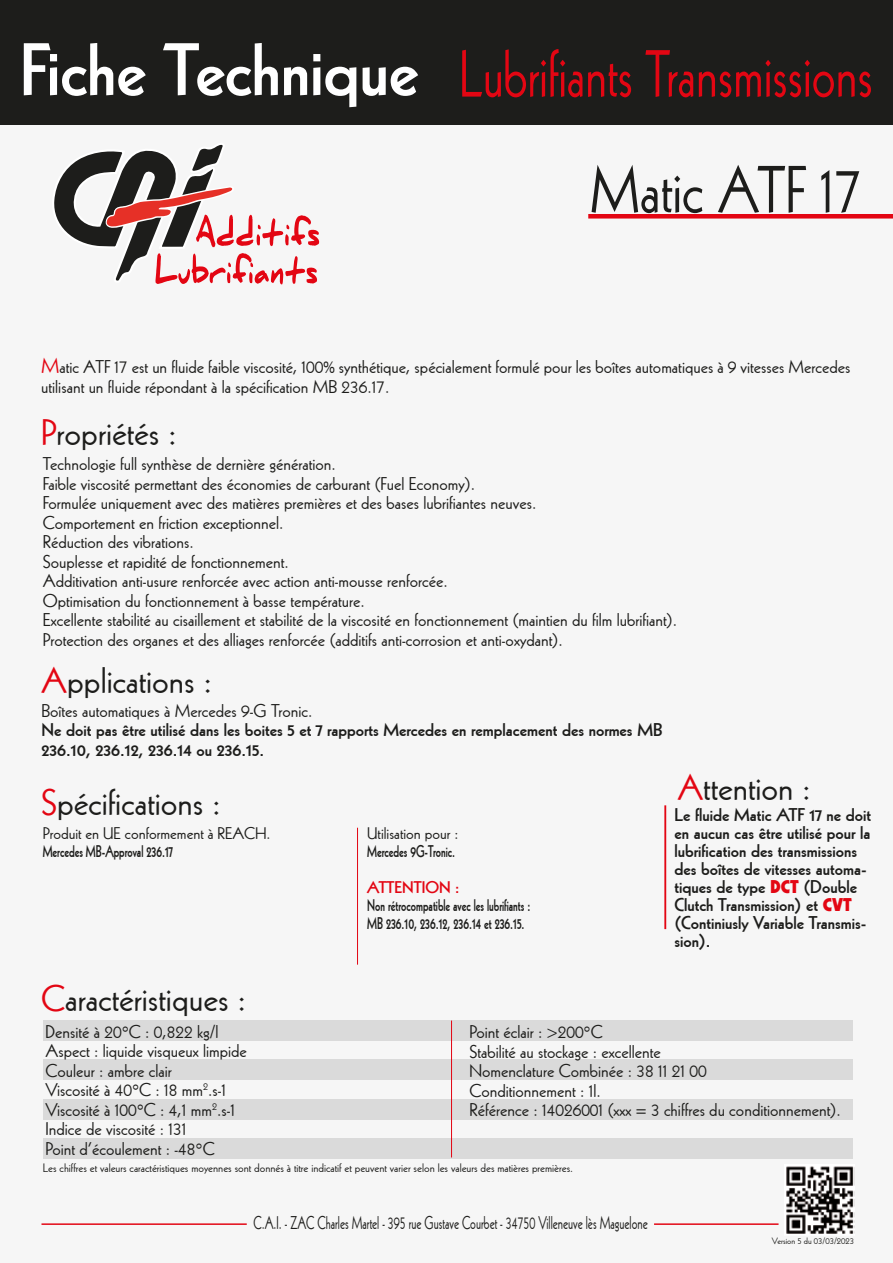
<style>
.page{position:relative;width:893px;height:1263px;background:#fff}
.page>*{position:absolute;margin:0;border:0;box-sizing:border-box;transform-origin:0 0}
.t1{font:800 72px "Kabel";color:#fff}
.t2{font:64.5px "Kabel";color:#e30613;scale:.8 1}
.t3{font:64.5px "Kabel";color:#1d1d1b;scale:.9 1}
.t4{font:36px "Kabel";color:#1d1d1b}
.t5{font:18px/19.5px "Kabel";color:#1d1d1b}
.t6{font:800 18px/18px "Kabel";color:#1d1d1b}
.t7{font:18px "Kabel";color:#1d1d1b;scale:.69 1}
.t8{font:800 16.5px/18px "Kabel";color:#1d1d1b;scale:.69 1}
.t9{font:16.5px "Kabel";color:#1d1d1b}
.t10{font:800 16.5px "Kabel";color:#e30613}
.t11{font:12px "Kabel";color:#1d1d1b}
.t12{font:9px "Kabel";color:#1d1d1b}
.s1{font-size:21px;color:#e30613}
.s2{color:#e30613}
.s3{font-weight:900;color:#e30613}
</style>
<div class="page">
<div style="left:0;top:1px;width:893px;height:1262px;background:#f6f6f6"></div>
<div style="left:0;top:0;width:893px;height:124px;background:#1d1d1b"></div>
<div style="left:588px;top:214px;width:305px;height:5px;background:#e30613"></div>
<div style="left:43px;top:1021px;width:810px;height:20px;background:#dadada"></div>
<div style="left:43px;top:1060px;width:810px;height:20px;background:#dadada"></div>
<div style="left:43px;top:1099px;width:810px;height:20px;background:#dadada"></div>
<div style="left:43px;top:1138px;width:810px;height:20px;background:#dadada"></div>
<hr style="left:451px;top:1020px;width:1px;height:137px;background:#e30613">
<hr style="left:357px;top:828px;width:1px;height:137px;background:#e30613">
<hr style="left:664px;top:805px;width:2px;height:124px;background:#e30613">
<hr style="left:41px;top:1223px;width:206px;height:2px;background:#e30613">
<hr style="left:654px;top:1223px;width:124px;height:2px;background:#e30613">
<img style="left:786px;top:1166px;width:69px;height:68px">
<svg style="left:54px;top:145px;width:265px;height:139px"></svg>
<h1 class="t1" style="left:20px;top:28px;width:400px">Fiche Technique</h1>
<h2 class="t2" style="left:459px;top:36px;width:519px">Lubrifiants Transmissions</h2>
<h2 class="t3" style="left:590px;top:152px;width:305px">Matic ATF 17</h2>
<p class="t5" style="left:41px;top:357px;width:811px"><span class="s1">M</span>atic ATF 17 est un fluide faible viscosité, 100% synthétique, spécialement formulé pour les boîtes automatiques à 9 vitesses Mercedes utilisant un fluide répondant à la spécification MB 236.17.</p>
<h3 class="t4" style="left:41px;top:411px;width:137px"><span class="s2">P</span>ropriétés :</h3>
<p class="t5" style="left:43px;top:454px;width:636px">Technologie full synthèse de dernière génération.<br>Faible viscosité permettant des économies de carburant (Fuel Economy).<br>Formulée uniquement avec des matières premières et des bases lubrifiantes neuves.<br>Comportement en friction exceptionnel.<br>Réduction des vibrations.<br>Souplesse et rapidité de fonctionnement.<br>Additivation anti-usure renforcée avec action anti-mousse renforcée.<br>Optimisation du fonctionnement à basse température.<br>Excellente stabilité au cisaillement et stabilité de la viscosité en fonctionnement (maintien du film lubrifiant).<br>Protection des organes et des alliages renforcée (additifs anti-corrosion et anti-oxydant).</p>
<h3 class="t4" style="left:41px;top:660px;width:172px"><span class="s2">A</span>pplications :</h3>
<p class="t5" style="left:42px;top:701px;width:272px">Boîtes automatiques à Mercedes 9-G Tronic.</p>
<p class="t6" style="left:42px;top:720px;width:622px;line-height:19.5px">Ne doit pas être utilisé dans les boites 5 et 7 rapports Mercedes en remplacement des normes MB<br>236.10, 236.12, 236.14 ou 236.15.</p>
<h3 class="t4" style="left:41px;top:782px;width:181px"><span class="s2">S</span>pécifications :</h3>
<p class="t9" style="left:43px;top:823px;width:229px">Produit en UE conformement à REACH.</p>
<p class="t8" style="left:43px;top:842px;width:190px">Mercedes MB-Approval 236.17</p>
<p class="t9" style="left:367px;top:823px;width:93px">Utilisation pour :</p>
<p class="t8" style="left:367px;top:842px;width:129px">Mercedes 9G-Tronic.</p>
<p class="t10" style="left:367px;top:877px;width:94px">ATTENTION :</p>
<p class="t8" style="left:367px;top:896px;width:238px">Non rétrocompatible avec les lubrifiants :<br>MB 236.10, 236.12, 236.14 et 236.15.</p>
<h3 class="t4" style="left:677px;top:766px;width:135px"><span class="s2">A</span>ttention :</h3>
<p class="t6" style="left:675px;top:805px;width:198px">Le fluide Matic ATF 17 ne doit en aucun cas être utilisé pour la lubrification des transmissions des boîtes de vitesses automa&shy;tiques de type <span class="s3">DCT</span> (Double<br>Clutch Transmission) et <span class="s3">CVT </span>(Continiusly Variable Transmis&shy;sion).</p>
<h3 class="t4" style="left:41px;top:978px;width:206px"><span class="s2">C</span>aractéristiques :</h3>
<p class="t5" style="left:45px;top:1022px;width:203px">Densité à 20°C : 0,822 kg/l<br>Aspect : liquide visqueux limpide<br>Couleur : ambre clair<br>Viscosité à 40°C : 18 mm<sup>2</sup>.s-1<br>Viscosité à 100°C : 4,1 mm<sup>2</sup>.s-1<br>Indice de viscosité : 131<br>Point d’écoulement : -48°C</p>
<p class="t5" style="left:469px;top:1022px;width:373px">Point éclair : &gt;200°C<br>Stabilité au stockage : excellente<br>Nomenclature Combinée : 38 11 21 00<br>Conditionnement : 1l.<br>Référence : 14026001 (xxx = 3 chiffres du conditionnement).</p>
<p class="t11" style="left:43px;top:1161px;width:532px">Les chiffres et valeurs caractéristiques moyennes sont donnés à titre indicatif et peuvent varier selon les valeurs des matières premières.</p>
<p class="t7" style="left:253px;top:1212px;width:573px">C.A.I. - ZAC Charles Martel - 395 rue Gustave Courbet - 34750 Villeneuve lès Maguelone</p>
<p class="t12" style="left:772px;top:1235px;width:84px">Version 5 du 03/03/2023</p>
</div>
